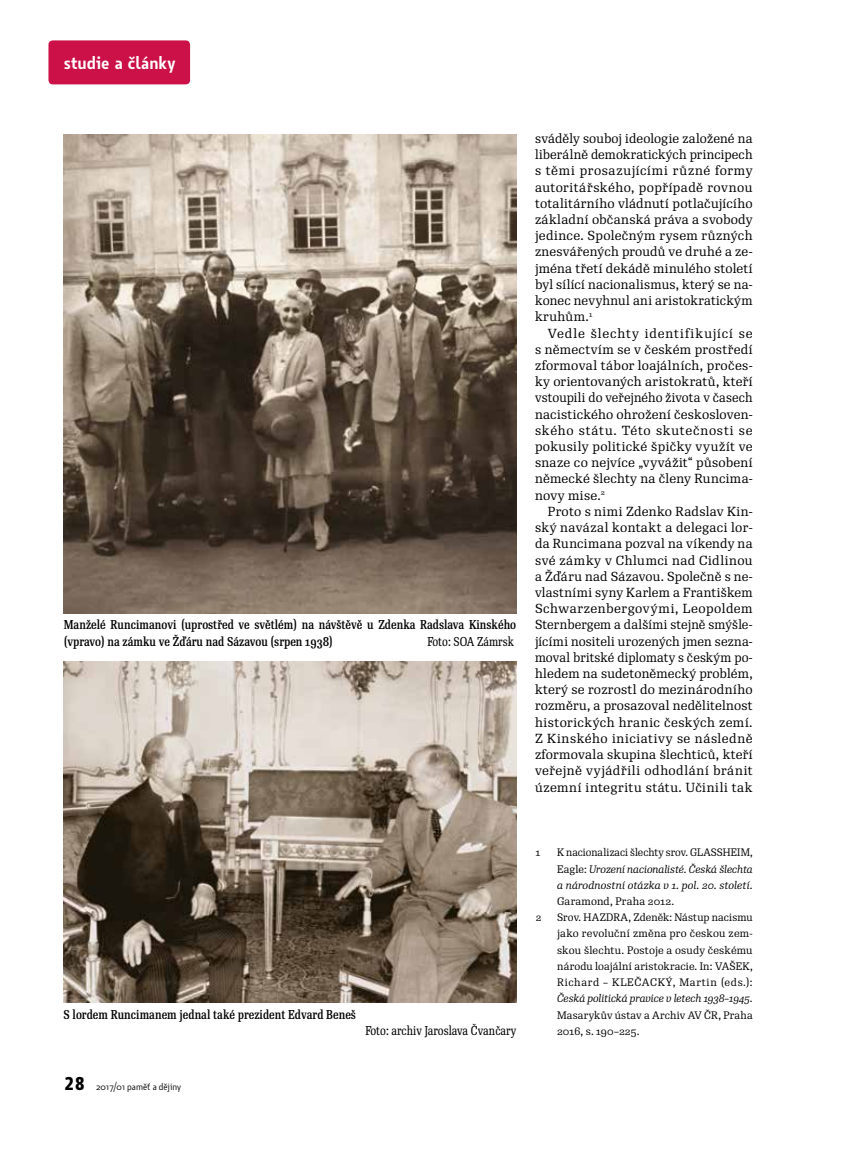
<style>
.page{position:relative;width:859px;height:1149px;background:#fff}
.page>*{position:absolute;margin:0;border:0;box-sizing:border-box;transform-origin:0 0}
.t1{font:600 18px "Botanika Std";letter-spacing:.005em;color:#fff}
.t2{font:12.75px/16.2px "Re Public Std";letter-spacing:.025em;color:#000;text-align:justify}
.t3{font:500 12.45px/16.2px "Re Public Std Cond";color:#000}
.t4{font:12.45px "Re Public Std Cond";color:#000}
.t5{font:10.5px/16.2px "Re Public Std";letter-spacing:.02em;color:#000;text-align:justify}
.t6{font:italic 10.5px/16.2px "Re Public Std";letter-spacing:.005em;color:#000;text-align:justify}
.t7{font:10.5px "Re Public Std";letter-spacing:.02em;color:#000;scale:.95 1}
.t8{font:9.75px "Botanika Std";color:#000}
.s1{font-family:"Botanika Mono";font-weight:700;font-size:18px}
.s2{font-style:normal}
.s3{font-style:italic}
</style>
<div class="page">
<div style="left:48px;top:40px;width:142px;height:44px;background:#cb1148;border-radius:4px"></div>
<img style="left:64px;top:135px;width:453px;height:478px">
<img style="left:64px;top:661px;width:453px;height:340px">
<h1 class="t1" style="left:64px;top:50px;width:113px">studie a články</h1>
<p class="t3" style="left:64px;top:616px;width:454px">Manželé Runcimanovi (uprostřed ve světlém) na návštěvě u Zdenka Radslava Kinského (vpravo) na zámku ve Žďáru nad Sázavou (srpen 1938)</p>
<p class="t4" style="left:427px;top:633px;width:88px">Foto: SOA Zámrsk</p>
<p class="t2" style="left:535px;top:130px;width:219px">sváděly souboj ideologie založené na liberálně demokratických principech s těmi prosazujícími různé formy autoritářského, popřípadě rovnou totalitárního vládnutí potlačujícího základní občanská práva a svobody jedince. Společným rysem různých znesvářených proudů ve druhé a ze&shy;jména třetí dekádě minulého století byl sílící nacionalismus, který se na&shy;konec nevyhnul ani aristokratickým kruhům.<sup>1</sup></p>
<p class="t2" style="left:535px;top:325px;width:219px;text-indent:13px">Vedle šlechty identifikující se s němectvím se v českém prostředí zformoval tábor loajálních, pročes&shy;ky orientovaných aristokratů, kteří vstoupili do veřejného života v časech nacistického ohrožení českosloven&shy;ského státu. Této skutečnosti se pokusily politické špičky využít ve snaze co nejvíce „vyvážit“ působení německé šlechty na členy Runcima&shy;novy mise.<sup>2</sup></p>
<p class="t2" style="left:535px;top:503px;width:219px;text-indent:13px">Proto s nimi Zdenko Radslav Kin&shy;ský navázal kontakt a delegaci lor&shy;da Runcimana pozval na víkendy na své zámky v Chlumci nad Cidlinou a Žďáru nad Sázavou. Společně s ne&shy;vlastními syny Karlem a Františkem Schwarzenbergovými, Leopoldem Sternbergem a dalšími stejně smýšle&shy;jícími nositeli urozených jmen sezna&shy;moval britské diplomaty s českým po&shy;hledem na sudetoněmecký problém, který se rozrostl do mezinárodního rozměru, a prosazoval nedělitelnost historických hranic českých zemí.<br>Z Kinského iniciativy se následně zformovala skupina šlechticů, kteří veřejně vyjádřili odhodlání bránit územní integritu státu. Učinili tak</p>
<p class="t3" style="left:64px;top:1005px;width:294px">S lordem Runcimanem jednal také prezident Edvard Beneš</p>
<p class="t4" style="left:365px;top:1022px;width:152px">Foto: archiv Jaroslava Čvančary</p>
<p class="t8" style="left:64px;top:1079px;width:119px"><span class="s1">28</span> 2017/01 paměť a dějiny</p>
<p class="t7" style="left:536px;top:845px;width:6px">1</p>
<p class="t6" style="left:557px;top:844px;width:197px"><span class="s2">K nacionalizaci šlechty srov. GLASSHEIM, Eagle:</span> Urození nacionalisté. Česká šlechta a národnostní otázka v 1. pol. 20. století<span class="s2">.<br>Garamond, Praha 2012.</span></p>
<p class="t5" style="left:536px;top:909px;width:7px">2</p>
<p class="t5" style="left:557px;top:909px;width:197px">Srov. HAZDRA, Zdeněk: Nástup nacismu jako revoluční změna pro českou zem&shy;skou šlechtu. Postoje a osudy českému národu loajální aristokracie. In: VAŠEK, Richard – KLEČACKÝ, Martin (eds.):<br><span class="s3">Česká politická pravice v letech 1938–1945</span>.<br>Masarykův ústav a Archiv AV ČR, Praha 2016, s. 190–225.</p>
</div>
